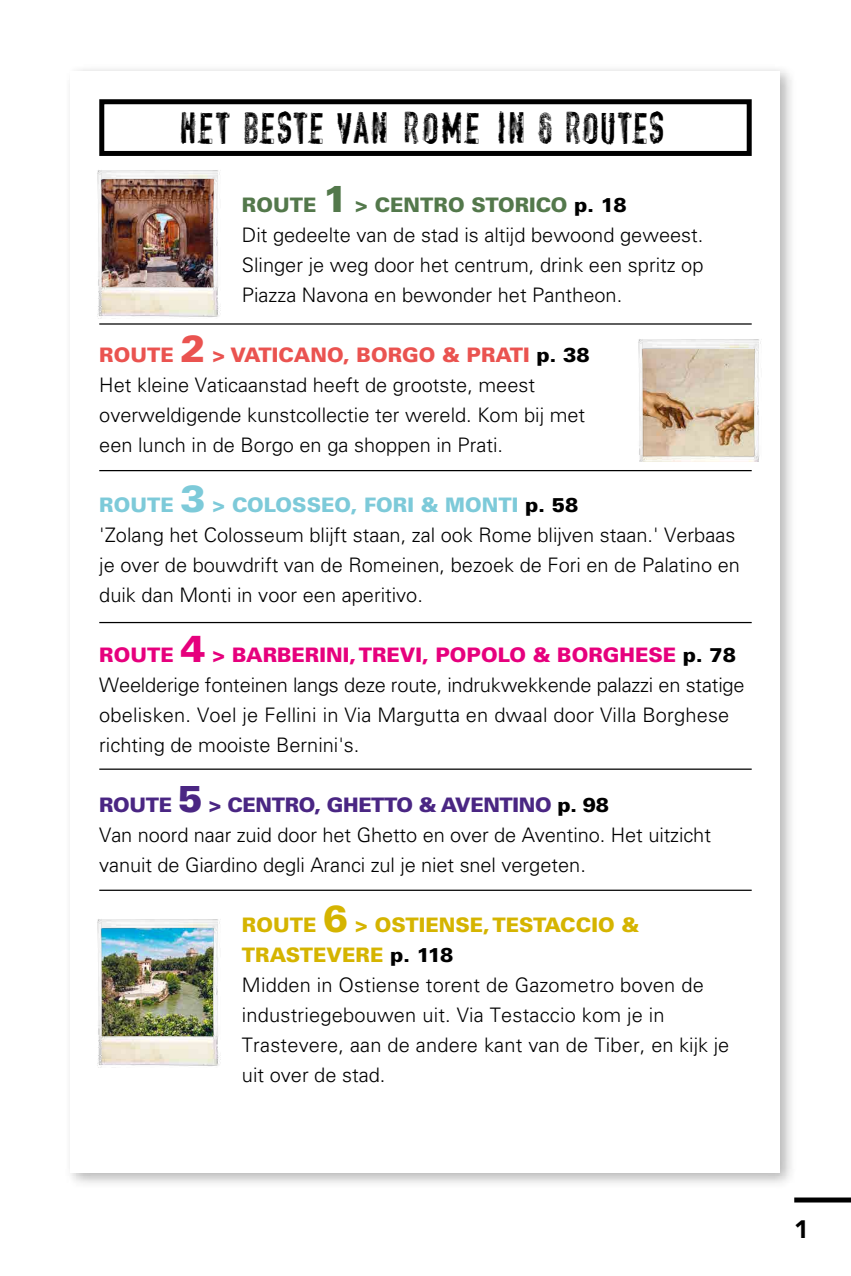
<style>
.page{position:relative;width:851px;height:1276px;background:#fff}
.page>*{position:absolute;margin:0;border:0;box-sizing:border-box;transform-origin:0 0}
.t1{font:37.5px "vtksencounter";letter-spacing:-.07em;color:#000}
.t2{font:900 25px "Avenir LT Std";color:#000}
.t3{font:300 20px/30px "Univers LT Std";color:#000}
.s1{font-weight:900;color:#53784b}
.s2{font-weight:900;font-size:37.5px;color:#53784b}
.s3{font-weight:900}
.s4{font-weight:900;color:#ea5350}
.s5{font-weight:900;font-size:37.5px;color:#ea5350}
.s6{font-weight:900;color:#7dcad9}
.s7{font-weight:900;font-size:37.5px;color:#7dcad9}
.s8{font-weight:900;color:#e6007d}
.s9{font-weight:900;font-size:37.5px;color:#e6007d}
.s10{font-weight:900;color:#4a2683}
.s11{font-weight:900;font-size:37.5px;color:#4a2683}
.s12{font-weight:900;color:#d5b400}
.s13{font-weight:900;font-size:37.5px;color:#d5b400}
</style>
<div class="page">
<div style="left:794px;top:1197px;width:56px;height:5px;background:#000"></div>
<div style="left:64px;top:64px;width:733px;height:1125px;background:#000;opacity:.3"></div>
<div style="left:71px;top:71px;width:709px;height:1101px;background:#fff"></div>
<div style="left:99px;top:99px;width:652px;height:57px;border:5px solid #000"></div>
<hr style="left:99px;top:323px;width:652px;height:2px;background:#000">
<hr style="left:99px;top:622px;width:652px;height:1px;background:#000">
<hr style="left:99px;top:470px;width:652px;height:1px;background:#000">
<hr style="left:99px;top:768px;width:652px;height:2px;background:#000">
<hr style="left:99px;top:889px;width:652px;height:2px;background:#000">
<img style="left:97px;top:170px;width:124px;height:148px">
<img style="left:97px;top:919px;width:124px;height:149px">
<img style="left:638px;top:339px;width:123px;height:122px">
<h1 class="t1" style="left:181px;top:109px;width:490px">HET BESTE VAN ROME IN 6 ROUTES</h1>
<p class="t3" style="left:242px;top:190px;width:463px"><span class="s1">ROUTE</span> <span class="s2">1</span> <span class="s1">&gt; CENTRO STORICO</span> <span class="s3">p. 18<br></span>Dit gedeelte van de stad is altijd bewoond geweest.<br>Slinger je weg door het centrum, drink een spritz op Piazza Navona en bewonder het Pantheon.</p>
<p class="t3" style="left:99px;top:340px;width:492px"><span class="s4">ROUTE</span> <span class="s5">2</span> <span class="s4">&gt; VATICANO, BORGO &amp; PRATI</span> <span class="s3">p. 38<br></span>Het kleine Vaticaanstad heeft de grootste, meest overweldigende kunstcollectie ter wereld. Kom bij met een lunch in de Borgo en ga shoppen in Prati.</p>
<p class="t3" style="left:99px;top:490px;width:642px"><span class="s6">ROUTE</span> <span class="s7">3</span> <span class="s6">&gt; COLOSSEO, FORI &amp; MONTI</span> <span class="s3">p. 58<br></span>'Zolang het Colosseum blijft staan, zal ook Rome blijven staan.' Verbaas je over de bouwdrift van de Romeinen, bezoek de Fori en de Palatino en duik dan Monti in voor een aperitivo.</p>
<p class="t3" style="left:99px;top:640px;width:646px"><span class="s8">ROUTE</span> <span class="s9">4</span> <span class="s8">&gt; BARBERINI, TREVI, POPOLO &amp; BORGHESE</span> <span class="s3">p. 78<br></span>Weelderige fonteinen langs deze route, indrukwekkende palazzi en statige obelisken. Voel je Fellini in Via Margutta en dwaal door Villa Borghese richting de mooiste Bernini's.</p>
<p class="t3" style="left:99px;top:790px;width:613px"><span class="s10">ROUTE</span> <span class="s11">5</span> <span class="s10">&gt; CENTRO, GHETTO &amp; AVENTINO</span> <span class="s3">p. 98<br></span>Van noord naar zuid door het Ghetto en over de Aventino. Het uitzicht vanuit de Giardino degli Aranci zul je niet snel vergeten.</p>
<p class="t3" style="left:242px;top:910px;width:488px"><span class="s12">ROUTE</span> <span class="s13">6</span> <span class="s12">&gt; OSTIENSE, TESTACCIO &amp; TRASTEVERE</span> <span class="s3">p. 118<br></span>Midden in Ostiense torent de Gazometro boven de industriegebouwen uit. Via Testaccio kom je in Trastevere, aan de andere kant van de Tiber, en kijk je uit over de stad.</p>
<p class="t2" style="left:794px;top:1214px;width:16px">1</p>
</div>
